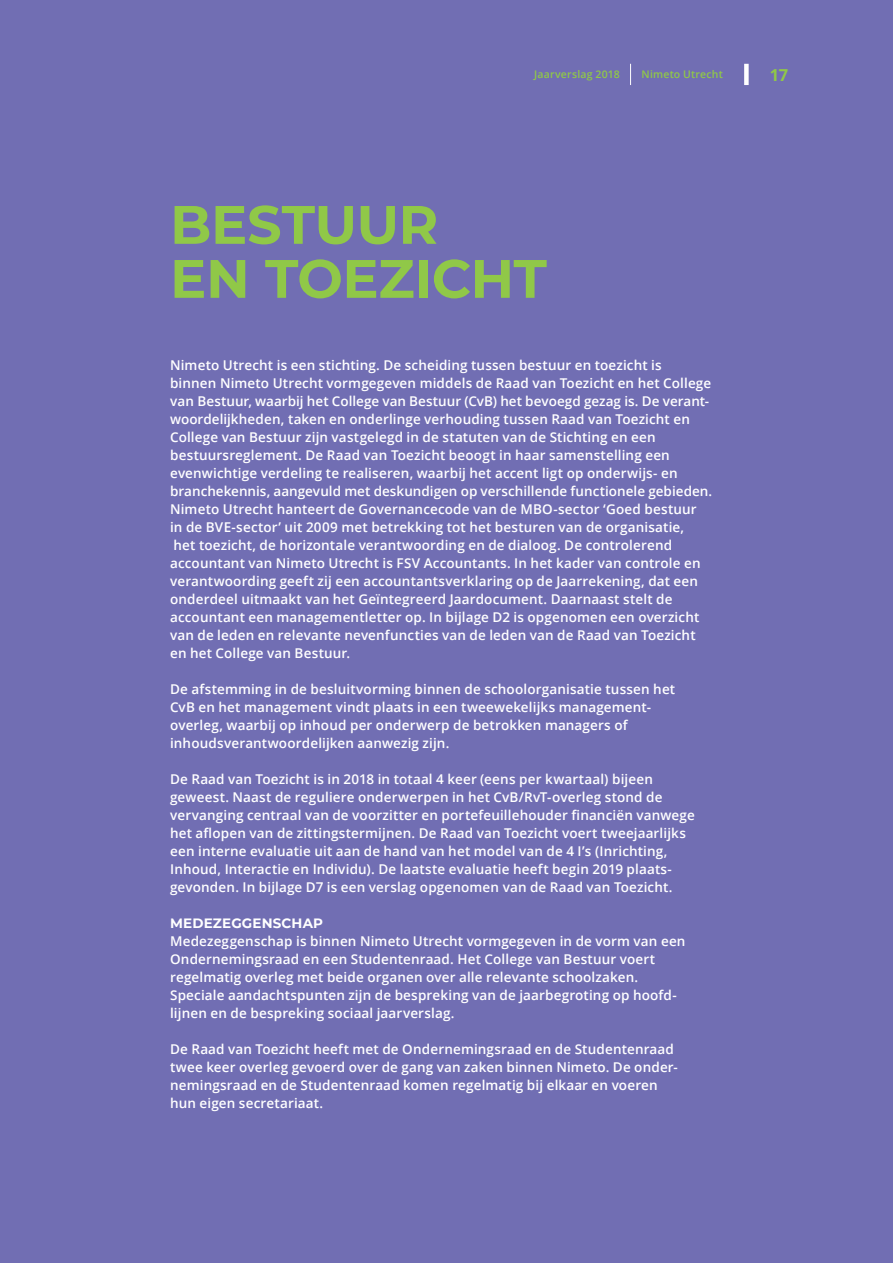
<style>
.page{position:relative;width:893px;height:1263px;background:#716eb3}
.page>*{position:absolute;margin:0;border:0;box-sizing:border-box;transform-origin:0 0}
.KOP_petrol{font:700 54px/54px "Montserrat";letter-spacing:-.01em;color:#90c848}
.t1{font:700 16.5px "Open Sans";color:#90c848}
.BODY{font:600 13.5px/18px "Open Sans";letter-spacing:.01em;color:#fff}
.subSUBKOP_zw{font:700 13.5px "Montserrat";letter-spacing:.015em;color:#fff}
.t2{font:600 10.5px "Open Sans";letter-spacing:.02em;color:#90c848}
</style>
<div class="page">
<div style="left:744px;top:64px;width:5px;height:21px;background:#fff"></div>
<svg style="left:630px;top:64px;width:1px;height:21px"></svg>
<p class="t2" style="left:534px;top:67px;width:87px">Jaarverslag 2018</p>
<p class="t2" style="left:642px;top:67px;width:83px">Nimeto Utrecht</p>
<p class="t1" style="left:770px;top:63px;width:20px">17</p>
<p class="KOP_petrol" style="left:170px;top:195px;width:378px">BESTUUR<br>EN TOEZICHT</p>
<p class="BODY" style="left:170px;top:356px;width:544px">Nimeto Utrecht is een stichting. De scheiding tussen bestuur en toezicht is<br>binnen Nimeto Utrecht vormgegeven middels de Raad van Toezicht en het College van Bestuur, waarbij het College van Bestuur (CvB) het bevoegd gezag is. De verant&shy;woordelijkheden, taken en onderlinge verhouding tussen Raad van Toezicht en College van Bestuur zijn vastgelegd in de statuten van de Stichting en een bestuursreglement. De Raad van Toezicht beoogt in haar samenstelling een evenwichtige verdeling te realiseren, waarbij het accent ligt op onderwijs- en branchekennis, aangevuld met deskundigen op verschillende functionele gebieden.<br>Nimeto Utrecht hanteert de Governancecode van de MBO-sector ‘Goed bestuur in de BVE-sector’ uit 2009 met betrekking tot het besturen van de organisatie,<br>het toezicht, de horizontale verantwoording en de dialoog. De controlerend accountant van Nimeto Utrecht is FSV Accountants. In het kader van controle en verantwoording geeft zij een accountantsverklaring op de Jaarrekening, dat een onderdeel uitmaakt van het Geïntegreerd Jaardocument. Daarnaast stelt de accountant een managementletter op. In bijlage D2 is opgenomen een overzicht van de leden en relevante nevenfuncties van de leden van de Raad van Toezicht en het College van Bestuur.</p>
<p class="BODY" style="left:170px;top:680px;width:507px">De afstemming in de besluitvorming binnen de schoolorganisatie tussen het CvB en het management vindt plaats in een tweewekelijks management&shy;overleg, waarbij op inhoud per onderwerp de betrokken managers of inhoudsverantwoordelijken aanwezig zijn.</p>
<p class="BODY" style="left:170px;top:770px;width:526px">De Raad van Toezicht is in 2018 in totaal 4 keer (eens per kwartaal) bijeen geweest. Naast de reguliere onderwerpen in het CvB/RvT-overleg stond de vervanging centraal van de voorzitter en portefeuillehouder financiën vanwege het aflopen van de zittingstermijnen. De Raad van Toezicht voert tweejaarlijks een interne evaluatie uit aan de hand van het model van de 4 I’s (Inrichting, Inhoud, Interactie en Individu). De laatste evaluatie heeft begin 2019 plaats&shy;gevonden. In bijlage D7 is een verslag opgenomen van de Raad van Toezicht.</p>
<p class="subSUBKOP_zw" style="left:170px;top:913px;width:154px">MEDEZEGGENSCHAP</p>
<p class="BODY" style="left:170px;top:932px;width:517px">Medezeggenschap is binnen Nimeto Utrecht vormgegeven in de vorm van een Ondernemingsraad en een Studentenraad. Het College van Bestuur voert regelmatig overleg met beide organen over alle relevante schoolzaken.<br>Speciale aandachtspunten zijn de bespreking van de jaarbegroting op hoofd&shy;lijnen en de bespreking sociaal jaarverslag.</p>
<p class="BODY" style="left:170px;top:1040px;width:509px">De Raad van Toezicht heeft met de Ondernemingsraad en de Studentenraad twee keer overleg gevoerd over de gang van zaken binnen Nimeto. De onder&shy;nemingsraad en de Studentenraad komen regelmatig bij elkaar en voeren hun eigen secretariaat.</p>
</div>
